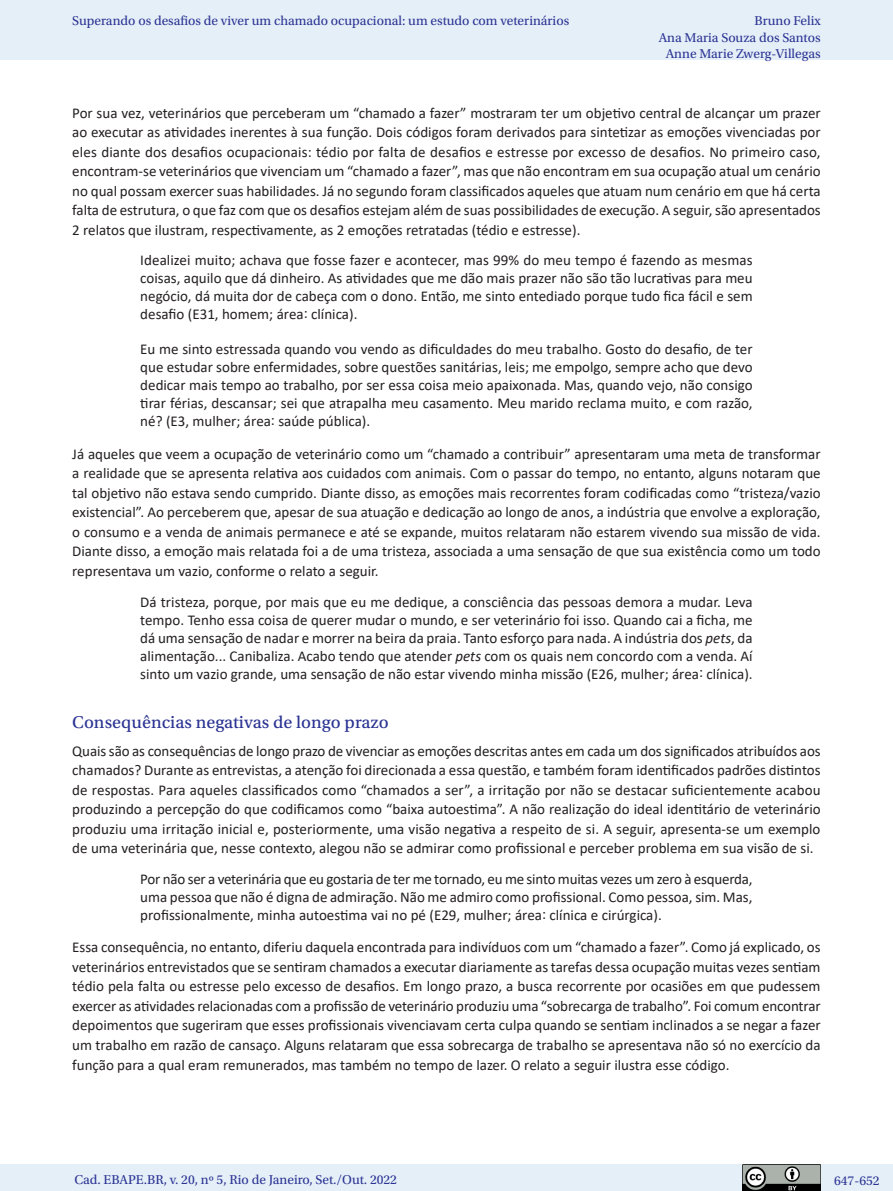
<style>
.page{position:relative;width:893px;height:1191px;background:#fff}
.page>*{position:absolute;margin:0;border:0;box-sizing:border-box;transform-origin:0 0}
._07_2_sub2{font:18px "Utopia Std Capt";color:#2b3393}
._06_0_texto{font:15px/19.5px "Calibri";color:#231f20;text-align:justify}
._06_2_citação{font:15px/18px "Calibri";color:#231f20;text-align:justify}
.t1{font:13.5px/16.5px "Utopia Std";color:#2b3393;text-align:right}
.s1{font-style:italic}
</style>
<div class="page">
<div style="left:0;top:0;width:893px;height:60px;background:#e4eff8"></div>
<div style="left:0;top:1164px;width:893px;height:27px;background:#e4eff8"></div>
<img style="left:743px;top:1164px;width:78px;height:27px">
<p class="t1" style="left:72px;top:13px;width:498px">Superando os desafios de viver um chamado ocupacional: um estudo com veterinários</p>
<p class="t1" style="left:659px;top:13px;width:163px">Bruno Felix<br>Ana Maria Souza dos Santos<br>Anne Marie Zwerg-Villegas</p>
<p class="_06_0_texto" style="left:72px;top:102px;width:750px">Por sua vez, veterinários que perceberam um “chamado a fazer” mostraram ter um objetivo central de alcançar um prazer ao executar as atividades inerentes à sua função. Dois códigos foram derivados para sintetizar as emoções vivenciadas por eles diante dos desafios ocupacionais: tédio por falta de desafios e estresse por excesso de desafios. No primeiro caso, encontram-se veterinários que vivenciam um “chamado a fazer”, mas que não encontram em sua ocupação atual um cenário no qual possam exercer suas habilidades. Já no segundo foram classificados aqueles que atuam num cenário em que há certa falta de estrutura, o que faz com que os desafios estejam além de suas possibilidades de execução. A seguir, são apresentados 2 relatos que ilustram, respectivamente, as 2 emoções retratadas (tédio e estresse).</p>
<p class="_06_2_citação" style="left:140px;top:251px;width:614px">Idealizei muito; achava que fosse fazer e acontecer, mas 99% do meu tempo é fazendo as mesmas coisas, aquilo que dá dinheiro. As atividades que me dão mais prazer não são tão lucrativas para meu negócio, dá muita dor de cabeça com o dono. Então, me sinto entediado porque tudo fica fácil e sem desafio (E31, homem; área: clínica).</p>
<p class="_06_2_citação" style="left:140px;top:340px;width:614px">Eu me sinto estressada quando vou vendo as dificuldades do meu trabalho. Gosto do desafio, de ter que estudar sobre enfermidades, sobre questões sanitárias, leis; me empolgo, sempre acho que devo dedicar mais tempo ao trabalho, por ser essa coisa meio apaixonada. Mas, quando vejo, não consigo tirar férias, descansar; sei que atrapalha meu casamento. Meu marido reclama muito, e com razão, né? (E3, mulher; área: saúde pública).</p>
<p class="_06_0_texto" style="left:72px;top:443px;width:750px">Já aqueles que veem a ocupação de veterinário como um “chamado a contribuir” apresentaram uma meta de transformar a realidade que se apresenta relativa aos cuidados com animais. Com o passar do tempo, no entanto, alguns notaram que tal objetivo não estava sendo cumprido. Diante disso, as emoções mais recorrentes foram codificadas como “tristeza/vazio existencial”. Ao perceberem que, apesar de sua atuação e dedicação ao longo de anos, a indústria que envolve a exploração, o consumo e a venda de animais permanece e até se expande, muitos relataram não estarem vivendo sua missão de vida.<br>Diante disso, a emoção mais relatada foi a de uma tristeza, associada a uma sensação de que sua existência como um todo representava um vazio, conforme o relato a seguir.</p>
<p class="_06_2_citação" style="left:140px;top:592px;width:614px">Dá tristeza, porque, por mais que eu me dedique, a consciência das pessoas demora a mudar. Leva tempo. Tenho essa coisa de querer mudar o mundo, e ser veterinário foi isso. Quando cai a ficha, me dá uma sensação de nadar e morrer na beira da praia. Tanto esforço para nada. A indústria dos <span class="s1">pets</span>, da alimentação... Canibaliza. Acabo tendo que atender <span class="s1">pets</span> com os quais nem concordo com a venda. Aí sinto um vazio grande, uma sensação de não estar vivendo minha missão (E26, mulher; área: clínica).</p>
<p class="_07_2_sub2" style="left:72px;top:712px;width:318px">Consequências negativas de longo prazo</p>
<p class="_06_0_texto" style="left:72px;top:740px;width:750px">Quais são as consequências de longo prazo de vivenciar as emoções descritas antes em cada um dos significados atribuídos aos chamados? Durante as entrevistas, a atenção foi direcionada a essa questão, e também foram identificados padrões distintos de respostas. Para aqueles classificados como “chamados a ser”, a irritação por não se destacar suficientemente acabou produzindo a percepção do que codificamos como “baixa autoestima”. A não realização do ideal identitário de veterinário produziu uma irritação inicial e, posteriormente, uma visão negativa a respeito de si. A seguir, apresenta-se um exemplo de uma veterinária que, nesse contexto, alegou não se admirar como profissional e perceber problema em sua visão de si.</p>
<p class="_06_2_citação" style="left:140px;top:869px;width:614px">Por não ser a veterinária que eu gostaria de ter me tornado, eu me sinto muitas vezes um zero à esquerda, uma pessoa que não é digna de admiração. Não me admiro como profissional. Como pessoa, sim. Mas, profissionalmente, minha autoestima vai no pé (E29, mulher; área: clínica e cirúrgica).</p>
<p class="_06_0_texto" style="left:72px;top:937px;width:750px">Essa consequência, no entanto, diferiu daquela encontrada para indivíduos com um “chamado a fazer”. Como já explicado, os veterinários entrevistados que se sentiram chamados a executar diariamente as tarefas dessa ocupação muitas vezes sentiam tédio pela falta ou estresse pelo excesso de desafios. Em longo prazo, a busca recorrente por ocasiões em que pudessem exercer as atividades relacionadas com a profissão de veterinário produziu uma “sobrecarga de trabalho”. Foi comum encontrar depoimentos que sugeriram que esses profissionais vivenciavam certa culpa quando se sentiam inclinados a se negar a fazer um trabalho em razão de cansaço. Alguns relataram que essa sobrecarga de trabalho se apresentava não só no exercício da função para a qual eram remunerados, mas também no tempo de lazer. O relato a seguir ilustra esse código.</p>
<p class="t1" style="left:74px;top:1171px;width:324px">Cad. EBAPE.BR, v. 20, nº 5, Rio de Janeiro, Set./Out. 2022</p>
<p class="t1" style="left:834px;top:1172px;width:47px">647-652</p>
</div>
